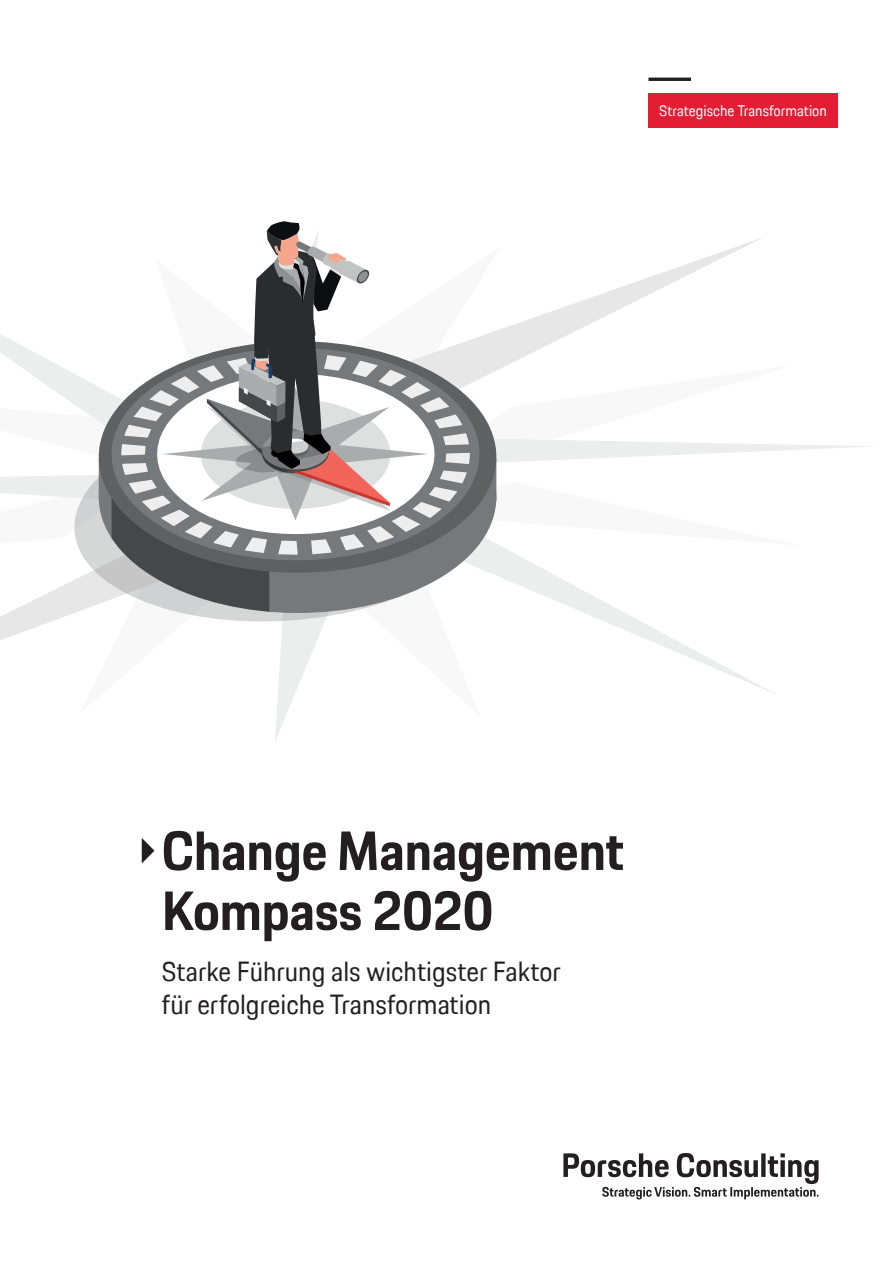
<style>
.page{position:relative;width:893px;height:1263px;background:#fff}
.page>*{position:absolute;margin:0;border:0;box-sizing:border-box;transform-origin:0 0}
.t1{font:700 54px/60px "Porsche Next TT";color:#231f20}
.t2{font:27px/33px "Porsche Next TT";color:#231f20}
.t3{font:15px "Porsche Next TT";color:#fff}
</style>
<div class="page">
<svg style="left:563px;top:1153px;width:256px;height:46px"></svg>
<svg style="left:142px;top:838px;width:13px;height:25px"></svg>
<hr style="left:648px;top:78px;width:43px;height:3px;background:#231f20">
<div style="left:648px;top:93px;width:190px;height:34px;background:#e41d35"></div>
<svg style="left:0;top:221px;width:871px;height:520px"></svg>
<p class="t3" style="left:659px;top:100px;width:169px">Strategische Transformation</p>
<h1 class="t1" style="left:162px;top:821px;width:463px">Change Management<br>Kompass 2020</h1>
<p class="t2" style="left:162px;top:955px;width:401px">Starke Führung als wichtigster Faktor für erfolgreiche Transformation</p>
</div>
